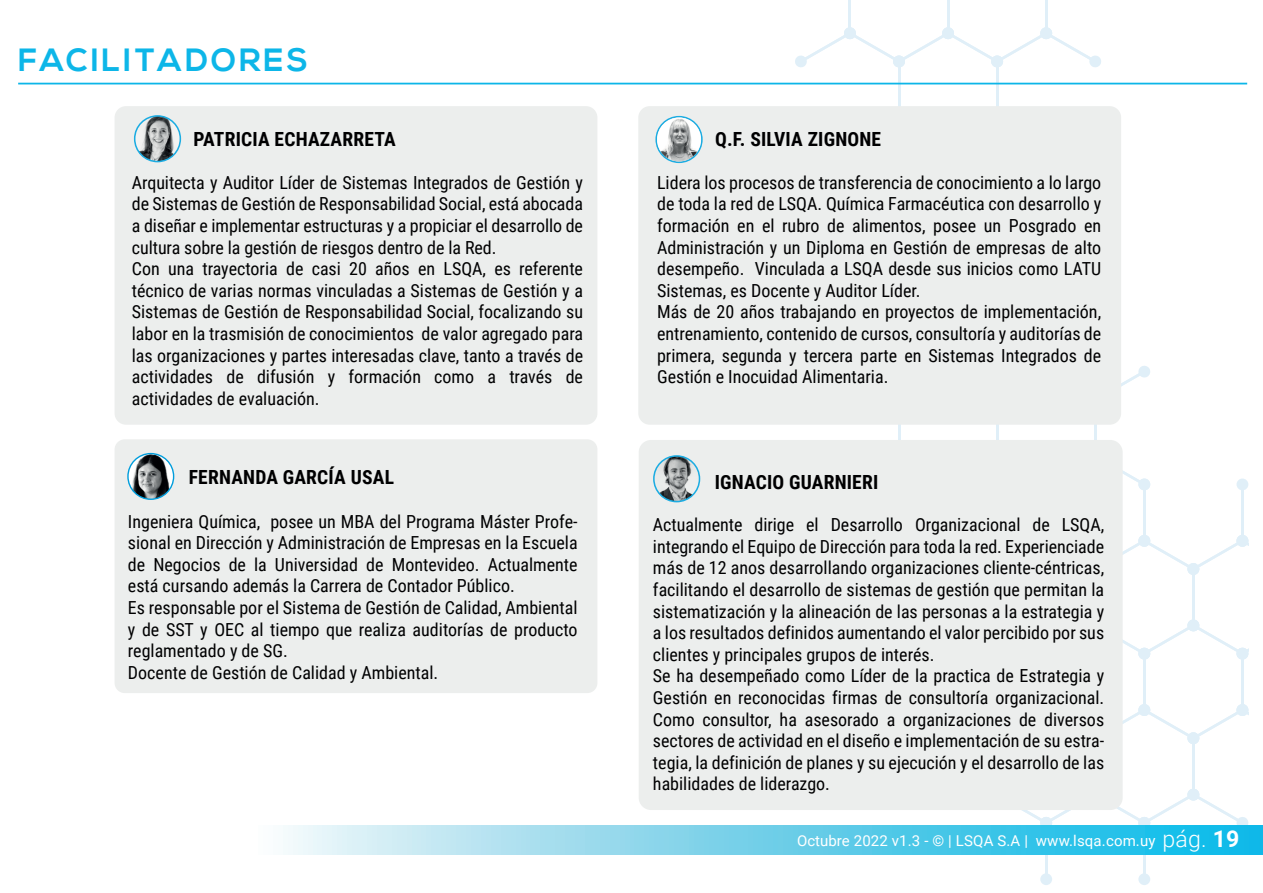
<style>
.page{position:relative;width:1263px;height:893px;background:#fff}
.page>*{position:absolute;margin:0;border:0;box-sizing:border-box;transform-origin:0 0}
.t1{font:700 32.1px "Nexa";letter-spacing:.085em;color:#0db6e8}
.t2{font:700 19.5px "Roboto Condensed";letter-spacing:.01em;color:#000001}
.t3{font:18px/21.6px "Roboto Condensed";color:#000001}
.t4{font:15px "Roboto";letter-spacing:.01em;color:#fff}
.s1{font-weight:300;font-size:23.1px}
.s2{font-weight:700;font-size:23.1px}
</style>
<div class="page">
<hr style="left:849px;top:0;width:2px;height:33px;background:#3397d3">
<hr style="left:898px;top:61px;width:2px;height:57px;background:#3397d3">
<hr style="left:898px;top:400px;width:2px;height:56px;background:#3397d3">
<hr style="left:947px;top:0;width:2px;height:33px;background:#3397d3">
<hr style="left:996px;top:61px;width:2px;height:57px;background:#3397d3">
<hr style="left:996px;top:400px;width:2px;height:56px;background:#3397d3">
<div style="left:1040px;top:873px;width:12px;height:12px;background:#e0eff8;border-radius:50%"></div>
<svg style="left:795px;top:26px;width:306px;height:42px"></svg>
<hr style="left:1045px;top:0;width:2px;height:33px;background:#3397d3">
<hr style="left:1094px;top:400px;width:2px;height:56px;background:#3397d3">
<svg style="left:1121px;top:366px;width:29px;height:21px"></svg>
<svg style="left:1123px;top:471px;width:28px;height:19px"></svg>
<hr style="left:1045px;top:823px;width:2px;height:56px;background:#3397d3">
<div style="left:1138px;top:873px;width:12px;height:12px;background:#e0eff8;border-radius:50%"></div>
<hr style="left:1143px;top:484px;width:3px;height:57px;background:#3397d3">
<div style="left:1138px;top:478px;width:12px;height:12px;background:#e0eff8;border-radius:50%"></div>
<hr style="left:1192px;top:569px;width:3px;height:56px;background:#3397d3">
<hr style="left:1143px;top:654px;width:3px;height:56px;background:#3397d3">
<hr style="left:1192px;top:738px;width:3px;height:57px;background:#3397d3">
<hr style="left:1143px;top:823px;width:3px;height:56px;background:#3397d3">
<svg style="left:990px;top:788px;width:258px;height:38px"></svg>
<svg style="left:1123px;top:534px;width:125px;height:42px"></svg>
<hr style="left:1241px;top:484px;width:3px;height:57px;background:#3397d3">
<div style="left:1236px;top:478px;width:12px;height:12px;background:#e0eff8;border-radius:50%"></div>
<svg style="left:1123px;top:703px;width:125px;height:42px"></svg>
<hr style="left:1241px;top:654px;width:3px;height:56px;background:#3397d3">
<svg style="left:1123px;top:619px;width:125px;height:41px"></svg>
<div style="left:115px;top:106px;width:482px;height:319px;background:#eceeed;border-radius:11px"></div>
<div style="left:638px;top:106px;width:483px;height:319px;background:#eceeed;border-radius:11px"></div>
<div style="left:115px;top:439px;width:482px;height:254px;background:#eceeed;border-radius:10px"></div>
<div style="left:639px;top:440px;width:484px;height:370px;background:#eceeed;border-radius:12px"></div>
<img style="left:654px;top:456px;width:45px;height:46px;border-radius:23px">
<div style="left:653px;top:455px;width:47px;height:47px;border:2px solid #1bace2;border-radius:50%"></div>
<hr style="left:18px;top:83px;width:1229px;height:1px;background:#0db6e8">
<img style="left:135px;top:116px;width:45px;height:46px;border-radius:23px">
<div style="left:134px;top:115px;width:47px;height:47px;border:2px solid #1bace2;border-radius:50%"></div>
<div style="left:655px;top:116px;width:48px;height:47px;border:2px solid #1bace2;border-radius:50%"></div>
<img style="left:657px;top:118px;width:44px;height:43px;border-radius:22px">
<img style="left:129px;top:454px;width:44px;height:45px">
<div style="left:127px;top:453px;width:47px;height:47px;border:1px solid #009ddc;border-radius:50%"></div>
<svg style="left:283px;top:826px;width:980px;height:28px;background:#73d2ec"></svg>
<h1 class="t1" style="left:18px;top:42px;width:291px">FACILITADORES</h1>
<p class="t2" style="left:194px;top:125px;width:203px">PATRICIA ECHAZARRETA</p>
<p class="t3" style="left:132px;top:171px;width:453px">Arquitecta y Auditor Líder de Sistemas Integrados de Gestión y de Sistemas de Gestión de Responsabilidad Social, está abocada a diseñar e implementar estructuras y a propiciar el desarrollo de cultura sobre la gestión de riesgos dentro de la Red.<br>Con una trayectoria de casi 20 años en LSQA, es referente técnico de varias normas vinculadas a Sistemas de Gestión y a Sistemas de Gestión de Responsabilidad Social, focalizando su labor en la trasmisión de conocimientos de valor agregado para las organizaciones y partes interesadas clave, tanto a través de actividades de difusión y formación como a través de actividades de evaluación.</p>
<p class="t2" style="left:189px;top:463px;width:207px">FERNANDA GARCÍA USAL</p>
<p class="t3" style="left:128px;top:510px;width:451px">Ingeniera Química, posee un MBA del Programa Máster Profe&shy;sional en Dirección y Administración de Empresas en la Escuela de Negocios de la Universidad de Montevideo. Actualmente está cursando además la Carrera de Contador Público.<br>Es responsable por el Sistema de Gestión de Calidad, Ambiental y de SST y OEC al tiempo que realiza auditorías de producto reglamentado y de SG.<br>Docente de Gestión de Calidad y Ambiental.</p>
<p class="t2" style="left:715px;top:125px;width:168px">Q.F. SILVIA ZIGNONE</p>
<p class="t3" style="left:657px;top:171px;width:446px">Lidera los procesos de transferencia de conocimiento a lo largo de toda la red de LSQA. Química Farmacéutica con desarrollo y formación en el rubro de alimentos, posee un Posgrado en Administración y un Diploma en Gestión de empresas de alto desempeño. Vinculada a LSQA desde sus inicios como LATU Sistemas, es Docente y Auditor Líder.<br>Más de 20 años trabajando en proyectos de implementación, entrenamiento, contenido de cursos, consultoría y auditorías de primera, segunda y tercera parte en Sistemas Integrados de Gestión e Inocuidad Alimentaria.</p>
<p class="t2" style="left:715px;top:468px;width:165px">IGNACIO GUARNIERI</p>
<p class="t3" style="left:653px;top:513px;width:453px">Actualmente dirige el Desarrollo Organizacional de LSQA, integrando el Equipo de Dirección para toda la red. Experienciade más de 12 anos desarrollando organizaciones cliente-céntricas, facilitando el desarrollo de sistemas de gestión que permitan la sistematización y la alineación de las personas a la estrategia y a los resultados definidos aumentando el valor percibido por sus clientes y principales grupos de interés.<br>Se ha desempeñado como Líder de la practica de Estrategia y Gestión en reconocidas firmas de consultoría organizacional.<br>Como consultor, ha asesorado a organizaciones de diversos sectores de actividad en el diseño e implementación de su estra&shy;tegia, la definición de planes y su ejecución y el desarrollo de las habilidades de liderazgo.</p>
<p class="t4" style="left:790px;top:830px;width:444px">Febrero 202 v1.3 - © | LSQA S.A | www.lsqa.com.uy <span class="s1">pág.</span> <span class="s2">19</span></p>
<p class="t4" style="left:797px;top:830px;width:444px">Octubre 2022 v1.3 - © | LSQA S.A | www.lsqa.com.uy <span class="s1">pág.</span> <span class="s2">19</span></p>
</div>
